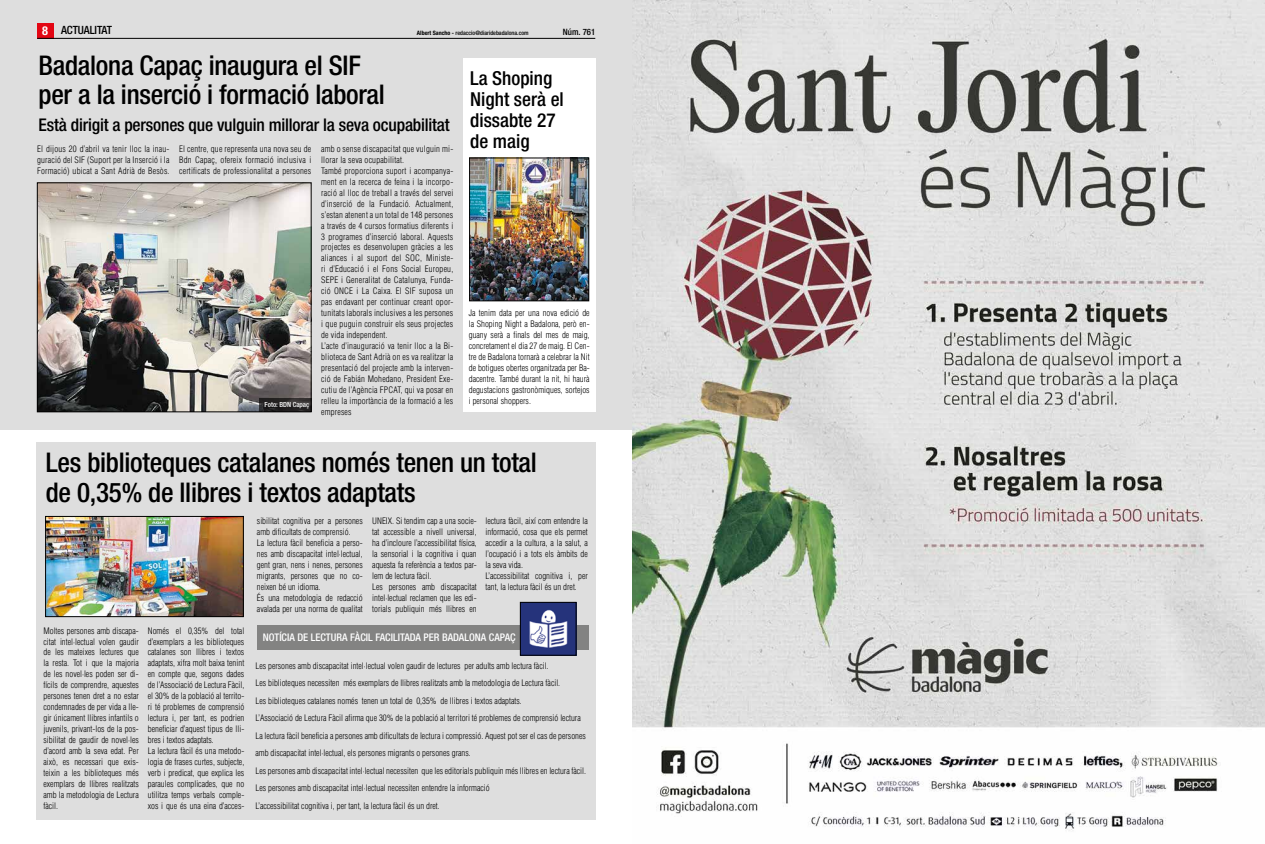
<style>
.page{position:relative;width:1265px;height:844px;background:#fff}
.page>*{position:absolute;margin:0;border:0;box-sizing:border-box;transform-origin:0 0}
.t1{font:500 condensed 27.12px/28.9px "Helvetica Neue";letter-spacing:-.01em;color:#000}
.t2{font:500 condensed 19.25px/21px "Helvetica Neue";color:#000}
.t3{font:500 condensed 17.5px "Helvetica Neue";letter-spacing:-.01em;color:#000}
.t4{font:500 condensed 11.38px "Helvetica Neue";letter-spacing:-.01em;color:#000}
.t5{font:500 condensed 10.5px "Helvetica Neue";color:#fff}
.t6{font:300 condensed 8.75px/10.9px "Helvetica";color:#000}
.t7{font:300 condensed 8.75px/10.9px "Helvetica";letter-spacing:.02em;color:#000}
.t8{font:500 condensed 8.75px "Helvetica Neue";color:#000}
.t9{font:500 condensed 7px "Helvetica Neue";color:#fff}
.t10{font:500 condensed 6.04px "Helvetica Neue";color:#000}
.s1{font-weight:700;font-size:12.25px;color:#fff}
.s2{font-weight:700}
</style>
<div class="page">
<div style="left:0;top:0;width:632px;height:429px;background:#dedede"></div>
<div style="left:36px;top:441px;width:559px;height:378px;background:#dedede"></div>
<div style="left:37px;top:24px;width:17px;height:15px;background:#e30613"></div>
<hr style="left:37px;top:38px;width:558px;height:1px;background:#000">
<img style="left:632px;top:0;width:633px;height:831px">
<img style="left:39px;top:185px;width:270px;height:225px">
<div style="left:37px;top:183px;width:274px;height:229px;border:1px solid #000"></div>
<img style="left:47px;top:518px;width:194px;height:96px">
<div style="left:45px;top:516px;width:198px;height:100px;border:1px solid #000"></div>
<div style="left:463px;top:58px;width:132px;height:353px;background:#fff"></div>
<img style="left:471px;top:160px;width:116px;height:139px">
<div style="left:469px;top:158px;width:120px;height:143px;border:1px solid #000"></div>
<svg style="left:259px;top:398px;width:53px;height:14px"></svg>
<div style="left:257px;top:625px;width:331px;height:24px;background:#838382"></div>
<img style="left:522px;top:604px;width:52px;height:49px">
<div style="left:520px;top:602px;width:56px;height:53px;border:1px solid #000"></div>
<h3 class="t4" style="left:42px;top:24px;width:71px"><span class="s1">8</span> ACTUALITAT</h3>
<p class="t10" style="left:417px;top:29px;width:113px"><span class="s2">Albert Sancho -</span> redaccio@diaridebadalona.com</p>
<p class="t8" style="left:563px;top:27px;width:34px">Núm. 761</p>
<h1 class="t1" style="left:39px;top:51px;width:348px">Badalona Capaç inaugura el SIF per a la inserció i formació laboral</h1>
<p class="t6" style="left:37px;top:143px;width:134px;text-align:justify">El dijous 20 d’abril va tenir lloc la inau&shy;guració del SIF (Suport per la Inserció i la Formació) ubicat a Sant Adrià de Besòs.</p>
<h2 class="t2" style="left:470px;top:67px;width:95px">La Shoping<br>Night serà el dissabte 27</h2>
<h3 class="t3" style="left:39px;top:115px;width:413px">Està dirigit a persones que vulguin millorar la seva ocupabilitat</h3>
<p class="t7" style="left:179px;top:143px;width:134px">El centre, que representa una nova seu de</p>
<h2 class="t2" style="left:470px;top:130px;width:61px">de maig</h2>
<p class="t7" style="left:179px;top:154px;width:134px">Bdn Capaç, ofereix formació inclusiva i certificats de professionalitat a persones</p>
<p class="t7" style="left:321px;top:143px;width:134px">amb o sense discapacitat que vulguin mi&shy;llorar la seva ocupabilitat.<br>També proporciona suport i acompanya&shy;ment en la recerca de feina i la incorpo&shy;ració al lloc de treball a través del servei d’inserció de la Fundació. Actualment, s’estan atenent a un total de 148 persones a través de 4 cursos formatius diferents i 3 programes d’inserció laboral. Aquests projectes es desenvolupen gràcies a les aliances i al suport del SOC, Ministe&shy;ri d’Educació i el Fons Social Europeu, SEPE i Generalitat de Catalunya, Funda&shy;ció ONCE i La Caixa. El SIF suposa un pas endavant per continuar creant opor&shy;tunitats laborals inclusives a les persones i que puguin construir els seus projectes de vida independent.<br>L’acte d’inauguració va tenir lloc a la Bi&shy;blioteca de Sant Adrià on es va realitzar la presentació del projecte amb la interven&shy;ció de Fabián Mohedano, President Exe&shy;cutiu de l’Agència FPCAT, qui va posar en relleu la importància de la formació a les empreses</p>
<p class="t6" style="left:469px;top:307px;width:122px;text-align:justify">Ja tenim data per una nova edició de la Shoping Night a Badalona, però en&shy;guany serà a finals del mes de maig, concretament el dia 27 de maig. El Cen&shy;tre de Badalona tornarà a celebrar la Nit de botigues obertes organitzada per Ba&shy;dacentre. També durant la nit, hi haurà degustacions gastronòmiques, sortejos i personal shoppers.</p>
<p class="t9" style="left:265px;top:400px;width:46px">Foto: BDN Capaç</p>
<h1 class="t1" style="left:264px;top:445px;width:279px">IKJgh vfuydsgh ureysfu vgfryue i agfvruyigsfuyride</h1>
<h1 class="t1" style="left:46px;top:447px;width:493px;line-height:29.8px">Les biblioteques catalanes només tenen un total de 0,35% de llibres i textos adaptats</h1>
<p class="t6" style="left:43px;top:624px;width:97px;text-align:justify">Moltes persones amb discapa&shy;citat intel·lectual volen gaudir de les mateixes lectures que la resta. Tot i que la majoria de les novel·les poden ser di&shy;fícils de comprendre, aquestes persones tenen dret a no estar condemnades de per vida a lle&shy;gir únicament llibres infantils o juvenils, privant-los de la pos&shy;sibilitat de gaudir de novel·les d’acord amb la seva edat. Per això, es necessari que exis&shy;teixin a les biblioteques més exemplars de llibres realitzats amb la metodologia de Lectura fàcil.</p>
<p class="t6" style="left:148px;top:624px;width:98px">Només el 0,35% del total d’exemplars a les biblioteques catalanes son llibres i textos adaptats, xifra molt baixa tenint en compte que, segons dades de l’Associació de Lectura Fàcil, el 30% de la població al territo&shy;ri té problemes de comprensió lectura i, per tant, es podrien beneficiar d’aquest tipus de lli&shy;bres i textos adaptats.<br>La lectura fàcil és una metodo&shy;logia de frases curtes, subjecte, verb i predicat, que explica les paraules complicades, que no utilitza temps verbals comple&shy;xos i que és una eina d’acces-</p>
<p class="t6" style="left:257px;top:515px;width:107px">sibilitat cognitiva per a persones amb dificultats de comprensió.<br>La lectura fàcil beneficia a perso&shy;nes amb discapacitat intel·lectual, gent gran, nens i nenes, persones migrants, persones que no co&shy;neixen bé un idioma.<br>És una metodologia de redacció avalada per una norma de qualitat</p>
<p class="t6" style="left:372px;top:515px;width:106px">UNEIX. Si tendim cap a una socie&shy;tat accessible a nivell universal, ha d’incloure l’accessibilitat física, la sensorial i la cognitiva i quan aquesta fa referència a textos par&shy;lem de lectura fàcil.<br>Les persones amb discapacitat intel·lectual reclamen que les edi&shy;torials publiquin més llibres en</p>
<p class="t6" style="left:486px;top:515px;width:104px">lectura fàcil, així com entendre la informació, cosa que els permet accedir a la cultura, a la salut, a l’ocupació i a tots els àmbits de la seva vida.<br>L’accessibilitat cognitiva i, per tant, la lectura fàcil és un dret.</p>
<p class="t5" style="left:263px;top:631px;width:254px">NOTÍCIA DE LECTURA FÀCIL FACILITADA PER BADALONA CAPAÇ</p>
<p class="t6" style="left:256px;top:656px;width:332px;line-height:17.5px">Les persones amb discapacitat intel·lectual volen gaudir de lectures per adults amb lectura fàcil.<br>Les biblioteques necessiten més exemplars de llibres realitzats amb la metodologia de Lectura fàcil.<br>Les biblioteques catalanes només tenen un total de 0,35% de llibres i textos adaptats.<br>L’Associació de Lectura Fàcil afirma que 30% de la població al territori té problemes de comprensió lectura La lectura fàcil beneficia a persones amb dificultats de lectura i compressió. Aquest pot ser el cas de persones amb discapacitat intel·lectual, els persones migrants o persones grans.<br>Les persones amb discapacitat intel·lectual necessiten que les editorials publiquin més llibres en lectura fàcil.<br>Les persones amb discapacitat intel·lectual necessiten entendre la informació<br>L’accessibilitat cognitiva i, per tant, la lectura fàcil és un dret.</p>
</div>
